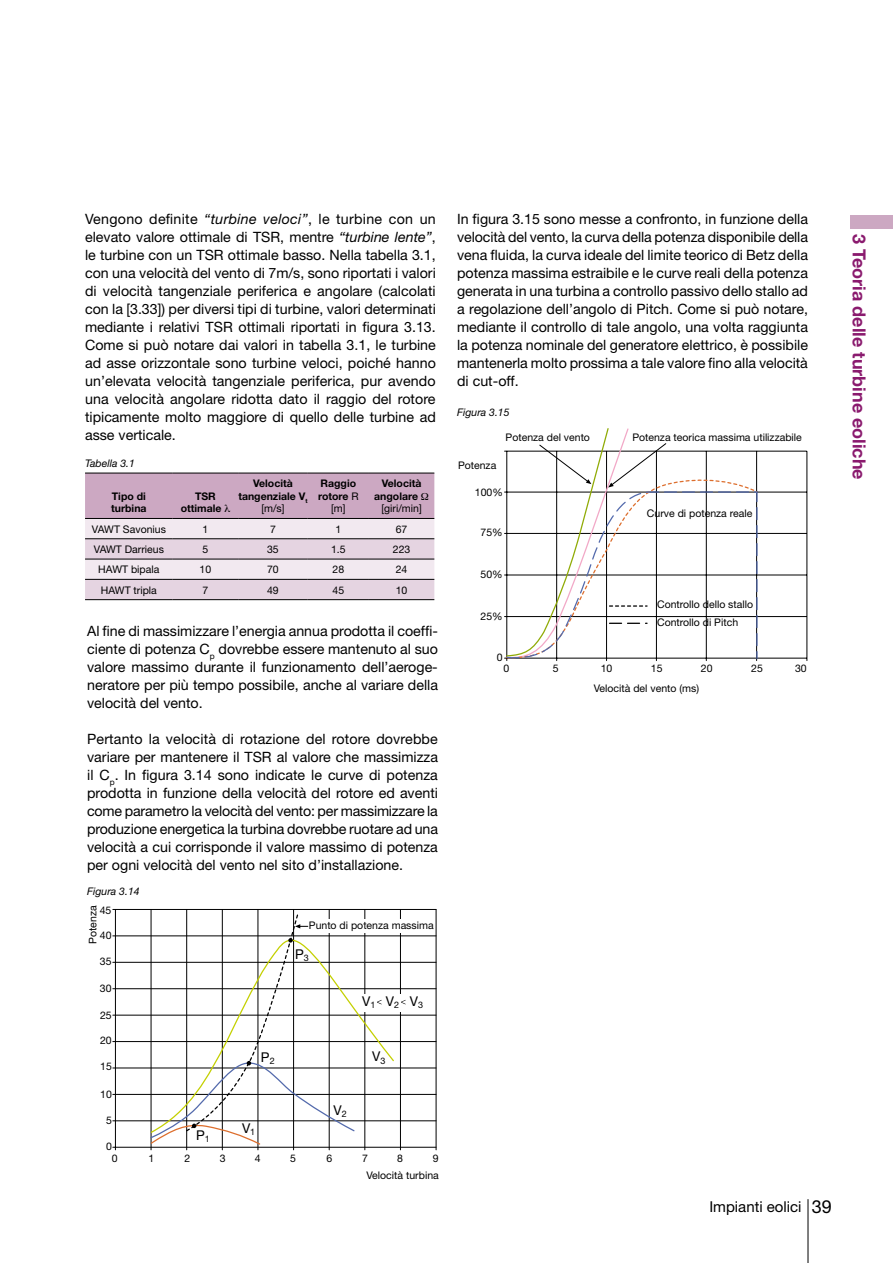
<style>
.page{position:relative;width:893px;height:1263px;background:#fff}
.page>*{position:absolute;margin:0;border:0;box-sizing:border-box;transform-origin:0 0}
.t1{font:700 18px "Helvetica Neue";color:#8a1a6e}
.t2{font:15px "Helvetica Neue";color:#000}
.t3{font:14.25px/18px "Helvetica Neue";color:#000;text-align:justify}
.t4{font:13.5px "Helvetica Neue";color:#000}
.t5{font:10.5px/17.1px "Helvetica Neue";color:#000;text-align:right}
.t6{font:700 10.5px/12.6px "Helvetica Neue";color:#000}
.t7{font:italic 10.5px "Helvetica Neue";color:#000}
.s1{font-style:italic}
.s2{font-weight:400}
.s3{font-size:18px}
</style>
<div class="page">
<hr style="left:808px;top:1199px;width:1px;height:64px;background:#000">
<div style="left:850px;top:215px;width:43px;height:13px;background:#cca8c2"></div>
<hr style="left:113px;top:909px;width:323px;height:1px;background:#000">
<hr style="left:113px;top:936px;width:323px;height:1px;background:#000">
<hr style="left:113px;top:962px;width:323px;height:1px;background:#000">
<hr style="left:113px;top:988px;width:323px;height:1px;background:#000">
<hr style="left:113px;top:1015px;width:323px;height:1px;background:#000">
<hr style="left:113px;top:1041px;width:323px;height:1px;background:#000">
<hr style="left:113px;top:1068px;width:323px;height:1px;background:#000">
<hr style="left:113px;top:1094px;width:323px;height:1px;background:#000">
<hr style="left:113px;top:1120px;width:323px;height:1px;background:#000">
<hr style="left:113px;top:1147px;width:323px;height:1px;background:#000">
<hr style="left:115px;top:909px;width:1px;height:241px;background:#000">
<hr style="left:151px;top:909px;width:1px;height:241px;background:#000">
<hr style="left:186px;top:909px;width:1px;height:241px;background:#000">
<hr style="left:222px;top:909px;width:1px;height:241px;background:#000">
<hr style="left:258px;top:909px;width:1px;height:241px;background:#000">
<hr style="left:293px;top:909px;width:1px;height:241px;background:#000">
<hr style="left:329px;top:909px;width:1px;height:241px;background:#000">
<hr style="left:365px;top:909px;width:1px;height:241px;background:#000">
<hr style="left:400px;top:909px;width:1px;height:241px;background:#000">
<hr style="left:436px;top:909px;width:1px;height:241px;background:#000">
<svg style="left:356px;top:933px;width:39px;height:201px"></svg>
<div style="left:307px;top:919px;width:127px;height:14px;background:#fff"></div>
<svg style="left:149px;top:911px;width:207px;height:235px"></svg>
<div style="left:358px;top:994px;width:72px;height:17px;background:#fff"></div>
<svg style="left:377px;top:1000px;width:5px;height:4px"></svg>
<svg style="left:401px;top:1000px;width:5px;height:4px"></svg>
<hr style="left:504px;top:451px;width:302px;height:1px;background:#000">
<hr style="left:504px;top:492px;width:302px;height:1px;background:#000">
<hr style="left:504px;top:533px;width:302px;height:1px;background:#000">
<hr style="left:504px;top:575px;width:302px;height:1px;background:#000">
<hr style="left:504px;top:616px;width:302px;height:1px;background:#000">
<hr style="left:504px;top:658px;width:302px;height:1px;background:#000">
<hr style="left:506px;top:451px;width:1px;height:210px;background:#000">
<hr style="left:556px;top:451px;width:1px;height:210px;background:#000">
<hr style="left:606px;top:451px;width:1px;height:210px;background:#000">
<hr style="left:656px;top:451px;width:1px;height:210px;background:#000">
<hr style="left:706px;top:451px;width:1px;height:210px;background:#000">
<hr style="left:756px;top:451px;width:1px;height:210px;background:#000">
<hr style="left:807px;top:451px;width:1px;height:210px;background:#000">
<svg style="left:505px;top:428px;width:253px;height:232px"></svg>
<svg style="left:85px;top:473px;width:349px;height:127px;background:#d6c1d1"></svg>
<p class="t3" style="left:85px;top:210px;width:352px">Vengono definite <span class="s1">“turbine veloci”</span>, le turbine con un elevato valore ottimale di TSR, mentre <span class="s1">“turbine lente”</span>, le turbine con un TSR ottimale basso. Nella tabella 3.1, con una velocità del vento di 7m/s, sono riportati i valori di velocità tangenziale periferica e angolare (calcolati con la [3.33]) per diversi tipi di turbine, valori determinati mediante i relativi TSR ottimali riportati in figura 3.13.<br>Come si può notare dai valori in tabella 3.1, le turbine ad asse orizzontale sono turbine veloci, poiché hanno un’elevata velocità tangenziale periferica, pur avendo una velocità angolare ridotta dato il raggio del rotore tipicamente molto maggiore di quello delle turbine ad asse verticale.</p>
<p class="t7" style="left:85px;top:456px;width:52px">Tabella 3.1</p>
<p class="t6" style="left:111px;top:490px;width:37px">Tipo di turbina</p>
<p class="t6" style="left:181px;top:490px;width:42px;text-indent:14px">TSR ottimale</p>
<p class="t6" style="left:238px;top:477px;width:71px;text-align:center">Velocità tangenziale V<sub>t </sub><span class="s2">[m/s]</span></p>
<p class="t6" style="left:318px;top:477px;width:42px;text-align:center">Raggio rotore <span class="s2">R [m]</span></p>
<p class="t6" style="left:374px;top:477px;width:49px;text-indent:8px">Velocità angolare</p>
<p class="t5" style="left:382px;top:500px;width:42px">[giri/min]</p>
<p class="t5" style="left:92px;top:520px;width:76px">VAWT Savonius</p>
<p class="t5" style="left:202px;top:520px;width:7px">1</p>
<p class="t5" style="left:270px;top:520px;width:7px">7</p>
<p class="t5" style="left:335px;top:520px;width:7px">1</p>
<p class="t5" style="left:396px;top:520px;width:13px">67</p>
<p class="t5" style="left:94px;top:541px;width:72px">VAWT Darrieus</p>
<p class="t5" style="left:202px;top:541px;width:7px">5</p>
<p class="t5" style="left:267px;top:541px;width:13px">35</p>
<p class="t5" style="left:331px;top:541px;width:16px">1.5</p>
<p class="t5" style="left:393px;top:541px;width:19px">223</p>
<p class="t5" style="left:98px;top:561px;width:63px">HAWT bipala</p>
<p class="t5" style="left:200px;top:561px;width:13px">10</p>
<p class="t5" style="left:267px;top:561px;width:13px">70</p>
<p class="t5" style="left:333px;top:561px;width:13px">28</p>
<p class="t5" style="left:396px;top:561px;width:13px">24</p>
<p class="t5" style="left:101px;top:581px;width:58px">HAWT tripla</p>
<p class="t5" style="left:202px;top:581px;width:7px">7</p>
<p class="t5" style="left:267px;top:581px;width:13px">49</p>
<p class="t5" style="left:333px;top:581px;width:13px">45</p>
<p class="t5" style="left:396px;top:581px;width:13px">10</p>
<p class="t3" style="left:87px;top:622px;width:352px">Al fine di massimizzare l’energia annua prodotta il coeffi&shy;ciente di potenza C<sub>p</sub> dovrebbe essere mantenuto al suo valore massimo durante il funzionamento dell’aeroge&shy;neratore per più tempo possibile, anche al variare della velocità del vento.</p>
<p class="t3" style="left:87px;top:730px;width:352px">Pertanto la velocità di rotazione del rotore dovrebbe variare per mantenere il TSR al valore che massimizza il C<sub>p</sub>. In figura 3.14 sono indicate le curve di potenza prodotta in funzione della velocità del rotore ed aventi come parametro la velocità del vento: per massimizzare la produzione energetica la turbina dovrebbe ruotare ad una velocità a cui corrisponde il valore massimo di potenza per ogni velocità del vento nel sito d’installazione.</p>
<p class="t7" style="left:87px;top:885px;width:54px">Figura 3.14</p>
<p class="t5" style="left:84px;top:944px;width:40px;rotate:-90deg">Potenza</p>
<p class="t5" style="left:100px;top:902px;width:13px">45</p>
<p class="t5" style="left:100px;top:927px;width:13px">40</p>
<p class="t5" style="left:100px;top:952px;width:13px">35</p>
<p class="t5" style="left:100px;top:979px;width:13px">30</p>
<p class="t5" style="left:100px;top:1007px;width:13px">25</p>
<p class="t5" style="left:100px;top:1032px;width:13px">20</p>
<p class="t5" style="left:100px;top:1058px;width:13px">15</p>
<p class="t5" style="left:100px;top:1086px;width:13px">10</p>
<p class="t5" style="left:106px;top:1111px;width:7px">5</p>
<p class="t5" style="left:106px;top:1137px;width:7px">0</p>
<p class="t4" style="left:196px;top:1127px;width:15px">P<sub>1</sub></p>
<p class="t4" style="left:261px;top:1049px;width:15px">P<sub>2</sub></p>
<p class="t4" style="left:242px;top:1120px;width:15px">V<sub>1</sub></p>
<p class="t5" style="left:309px;top:917px;width:126px">Punto di potenza massima</p>
<p class="t4" style="left:295px;top:946px;width:15px">P<sub>3</sub></p>
<p class="t4" style="left:362px;top:993px;width:62px">V<sub>1</sub> V<sub>2</sub> V<sub>3</sub></p>
<p class="t4" style="left:334px;top:1102px;width:15px">V<sub>2</sub></p>
<p class="t4" style="left:372px;top:1048px;width:15px">V<sub>3</sub></p>
<p class="t5" style="left:112px;top:1149px;width:7px">0</p>
<p class="t5" style="left:148px;top:1149px;width:7px">1</p>
<p class="t5" style="left:184px;top:1149px;width:7px">2</p>
<p class="t5" style="left:220px;top:1149px;width:7px">3</p>
<p class="t5" style="left:255px;top:1149px;width:7px">4</p>
<p class="t5" style="left:290px;top:1149px;width:7px">5</p>
<p class="t5" style="left:326px;top:1149px;width:7px">6</p>
<p class="t5" style="left:362px;top:1149px;width:7px">7</p>
<p class="t5" style="left:397px;top:1149px;width:7px">8</p>
<p class="t5" style="left:366px;top:1149px;width:74px">9<br>Velocità turbina</p>
<p class="t3" style="left:457px;top:210px;width:352px">In figura 3.15 sono messe a confronto, in funzione della velocità del vento, la curva della potenza disponibile della vena fluida, la curva ideale del limite teorico di Betz della potenza massima estraibile e le curve reali della potenza generata in una turbina a controllo passivo dello stallo ad a regolazione dell’angolo di Pitch. Come si può notare, mediante il controllo di tale angolo, una volta raggiunta la potenza nominale del generatore elettrico, è possibile mantenerla molto prossima a tale valore fino alla velocità di cut-off.</p>
<p class="t7" style="left:457px;top:406px;width:54px">Figura 3.15</p>
<p class="t5" style="left:458px;top:456px;width:40px">Potenza</p>
<p class="t5" style="left:506px;top:429px;width:86px">Potenza del vento</p>
<p class="t5" style="left:632px;top:429px;width:171px">Potenza teorica massima utilizzabile</p>
<p class="t5" style="left:475px;top:483px;width:30px">100%</p>
<p class="t5" style="left:481px;top:524px;width:24px">75%</p>
<p class="t5" style="left:481px;top:566px;width:24px">50%</p>
<p class="t5" style="left:480px;top:607px;width:24px">25%</p>
<p class="t5" style="left:497px;top:649px;width:7px">0</p>
<p class="t5" style="left:647px;top:504px;width:107px">Curve di potenza reale</p>
<p class="t5" style="left:657px;top:596px;width:98px;text-align:left">Controllo dello stallo<br>Controllo di Pitch</p>
<p class="t5" style="left:503px;top:660px;width:7px">0</p>
<p class="t5" style="left:553px;top:660px;width:7px">5</p>
<p class="t5" style="left:601px;top:660px;width:13px">10</p>
<p class="t5" style="left:651px;top:660px;width:13px">15</p>
<p class="t5" style="left:701px;top:660px;width:13px">20</p>
<p class="t5" style="left:751px;top:660px;width:13px">25</p>
<p class="t5" style="left:795px;top:660px;width:13px">30</p>
<p class="t5" style="left:594px;top:680px;width:107px">Velocità del vento (ms)</p>
<p class="t2" style="left:709px;top:1198px;width:124px">Impianti eolici <span class="s3">39</span></p>
<p class="t1" style="left:870px;top:234px;width:247px;rotate:90deg">3 Teoria delle turbine eoliche</p>
</div>
